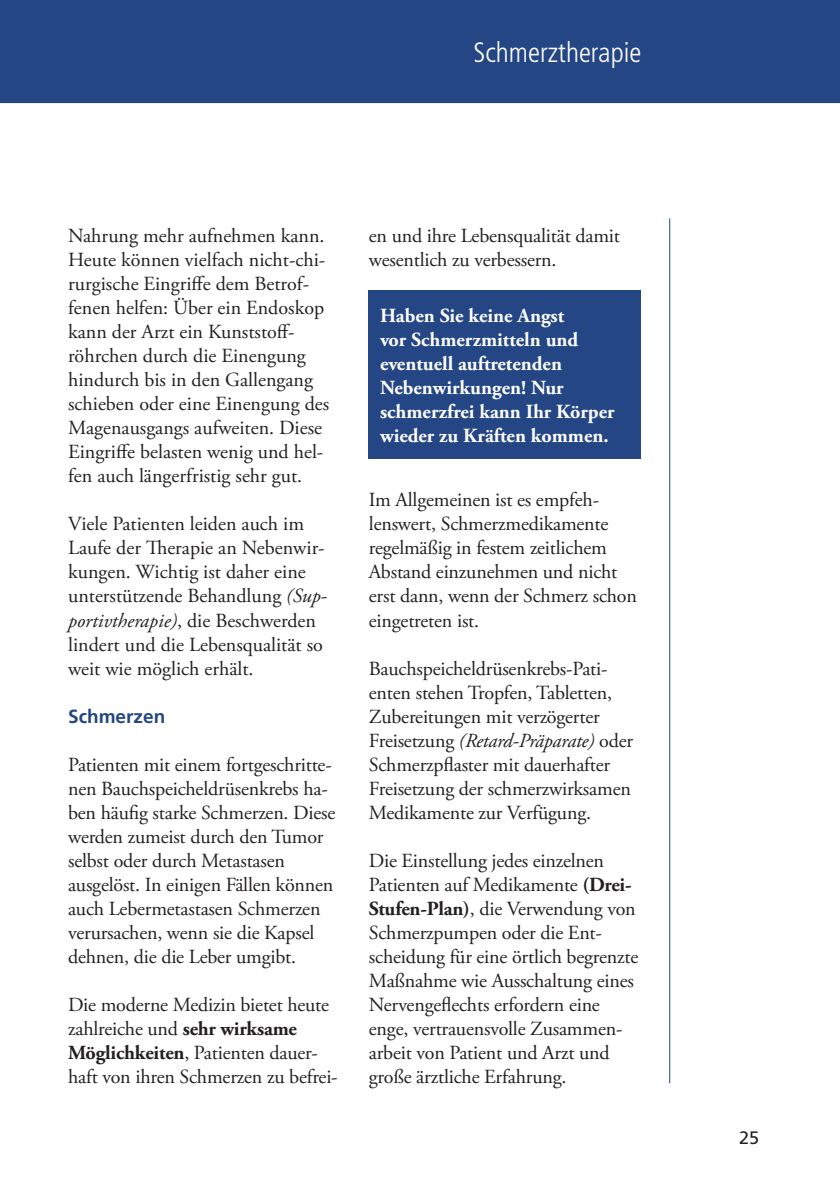
<style>
.page{position:relative;width:840px;height:1191px;background:#fff}
.page>*{position:absolute;margin:0;border:0;box-sizing:border-box;transform-origin:0 0}
.t1{font:300 condensed 28px "Frutiger LT Std";color:#fff}
.t2{font:20px/24px "Adobe Garamond Pro";letter-spacing:-.01em;color:#231f20}
.t3{font:700 20px/24px "Adobe Garamond Pro";color:#fff}
.t4{font:700 19px "Frutiger LT Std";color:#244684}
.t5{font:18px "Frutiger LT Std";color:#231f20}
.s1{font-style:italic}
.s2{font-weight:700}
</style>
<div class="page">
<hr style="left:668px;top:218px;width:1px;height:865px;background:#244684">
<div style="left:0;top:0;width:839px;height:103px;background:#244684"></div>
<div style="left:368px;top:290px;width:272px;height:168px;background:#244684"></div>
<h1 class="t1" style="left:473px;top:36px;width:169px">Schmerztherapie</h1>
<p class="t2" style="left:68px;top:225px;width:262px">Nahrung mehr aufnehmen kann.<br>Heute können vielfach nicht-chi&shy;rurgische Eingriffe dem Betrof&shy;fenen helfen: Über ein Endoskop kann der Arzt ein Kunststoff&shy;röhrchen durch die Einengung hindurch bis in den Gallengang schieben oder eine Einengung des<br>Magenausgangs aufweiten. Diese<br>Eingriffe belasten wenig und hel&shy;fen auch längerfristig sehr gut.</p>
<p class="t2" style="left:68px;top:513px;width:260px">Viele Patienten leiden auch im<br>Laufe der Therapie an Nebenwir&shy;kungen. Wichtig ist daher eine unterstützende Behandlung <span class="s1">(Sup&shy;portivtherapie)</span>, die Beschwerden lindert und die Lebensqualität so weit wie möglich erhält.</p>
<p class="t4" style="left:68px;top:705px;width:99px">Schmerzen</p>
<p class="t2" style="left:68px;top:753px;width:268px">Patienten mit einem fortgeschritte&shy;nen Bauchspeicheldrüsenkrebs ha&shy;ben häufig starke Schmerzen. Diese werden zumeist durch den Tumor selbst oder durch Metastasen ausgelöst. In einigen Fällen können auch Lebermetastasen Schmerzen verursachen, wenn sie die Kapsel dehnen, die die Leber umgibt.</p>
<p class="t2" style="left:68px;top:993px;width:271px">Die moderne Medizin bietet heute zahlreiche und <span class="s2">sehr wirksame Möglichkeiten</span>, Patienten dauer&shy;haft von ihren Schmerzen zu befrei-</p>
<p class="t2" style="left:369px;top:225px;width:252px">en und ihre Lebensqualität damit wesentlich zu verbessern.</p>
<p class="t3" style="left:380px;top:304px;width:236px">Haben Sie keine Angst<br>vor Schmerzmitteln und eventuell auftretenden<br>Nebenwirkungen! Nur schmerzfrei kann Ihr Körper wieder zu Kräften kommen.</p>
<p class="t2" style="left:369px;top:489px;width:269px">Im Allgemeinen ist es empfeh&shy;lenswert, Schmerzmedikamente regelmäßig in festem zeitlichem<br>Abstand einzunehmen und nicht erst dann, wenn der Schmerz schon eingetreten ist.</p>
<p class="t2" style="left:369px;top:657px;width:265px">Bauchspeicheldrüsenkrebs-Pati&shy;enten stehen Tropfen, Tabletten, Zubereitungen mit verzögerter Freisetzung <span class="s1">(Retard-Präparate)</span> oder Schmerzpflaster mit dauerhafter Freisetzung der schmerzwirksamen Medikamente zur Verfügung.</p>
<p class="t2" style="left:369px;top:849px;width:271px">Die Einstellung jedes einzelnen<br>Patienten auf Medikamente <span class="s2">(Drei-<br>Stufen-Plan)</span>, die Verwendung von<br>Schmerzpumpen oder die Ent&shy;scheidung für eine örtlich begrenzte<br>Maßnahme wie Ausschaltung eines<br>Nervengeflechts erfordern eine enge, vertrauensvolle Zusammen&shy;arbeit von Patient und Arzt und große ärztliche Erfahrung.</p>
<p class="t5" style="left:738px;top:1127px;width:22px">25</p>
</div>
